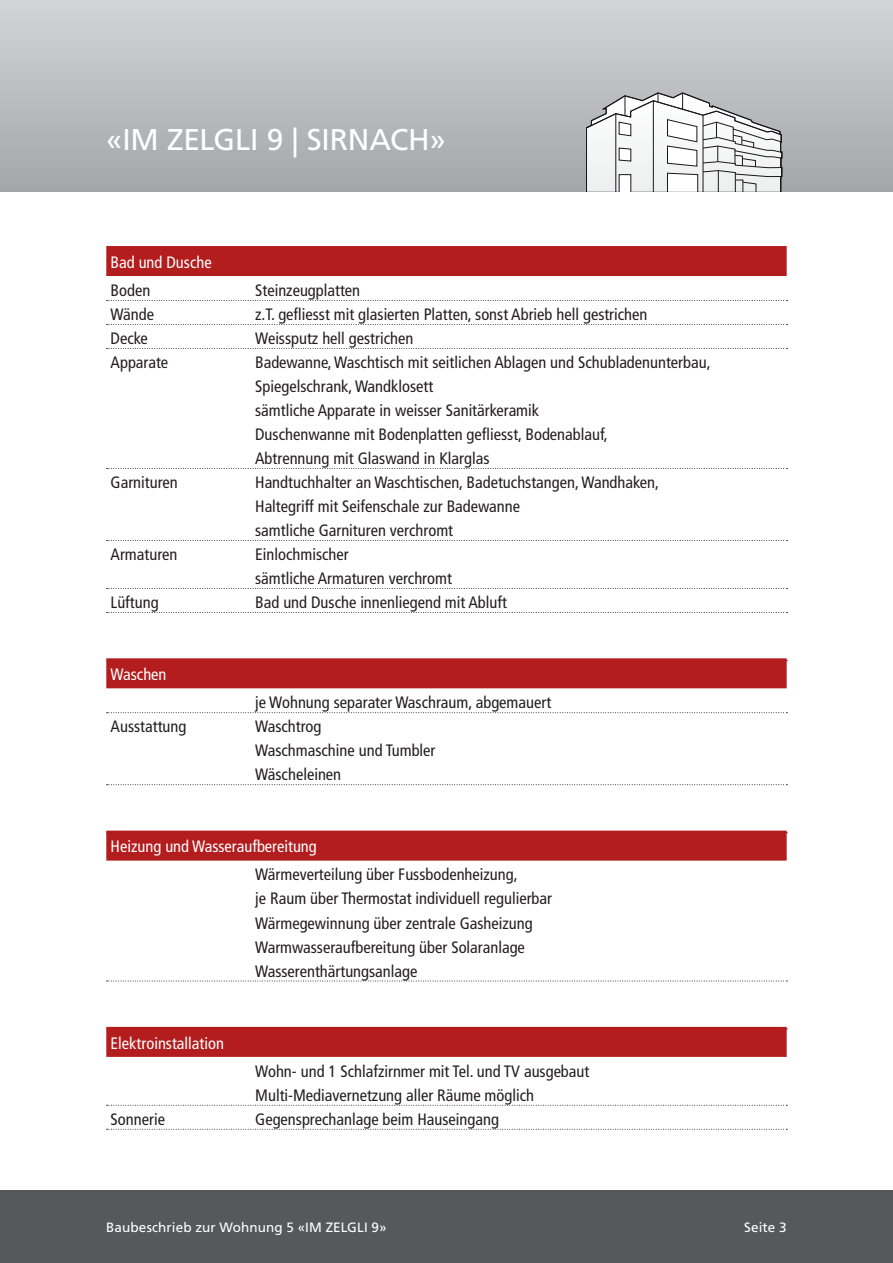
<style>
.page{position:relative;width:893px;height:1263px;background:#fff}
.page>*{position:absolute;margin:0;border:0;box-sizing:border-box;transform-origin:0 0}
.t1{font:30px "Frutiger LT Std";letter-spacing:-.01em;color:#fff}
.t2{font:condensed 16.5px/24px "Frutiger LT Std";color:#231f20}
.t3{font:condensed 16.5px "Frutiger LT Std";color:#fff}
.t4{font:13.5px "Frutiger LT Std";letter-spacing:.005em;color:#fff}
</style>
<div class="page">
<div style="left:106px;top:246px;width:681px;height:30px;background:#b31d1e"></div>
<svg style="left:107px;top:300px;width:680px;height:1px"></svg>
<svg style="left:107px;top:324px;width:680px;height:1px"></svg>
<svg style="left:107px;top:348px;width:680px;height:1px"></svg>
<svg style="left:107px;top:468px;width:680px;height:1px"></svg>
<svg style="left:107px;top:540px;width:680px;height:1px"></svg>
<svg style="left:107px;top:588px;width:680px;height:1px"></svg>
<svg style="left:107px;top:612px;width:680px;height:1px"></svg>
<div style="left:106px;top:658px;width:681px;height:30px;background:#b31d1e"></div>
<svg style="left:107px;top:712px;width:680px;height:1px"></svg>
<svg style="left:107px;top:784px;width:680px;height:1px"></svg>
<div style="left:106px;top:831px;width:681px;height:30px;background:#b31d1e"></div>
<svg style="left:107px;top:981px;width:680px;height:1px"></svg>
<div style="left:106px;top:1027px;width:681px;height:30px;background:#b31d1e"></div>
<svg style="left:107px;top:1105px;width:680px;height:1px"></svg>
<svg style="left:107px;top:1129px;width:680px;height:1px"></svg>
<div style="left:0;top:0;width:893px;height:191px;background:linear-gradient(to bottom,#d4d5d6,#a5a6aa)"></div>
<svg style="left:586px;top:92px;width:197px;height:99px"></svg>
<div style="left:0;top:1191px;width:893px;height:72px;background:#57585a"></div>
<h1 class="t1" style="left:106px;top:122px;width:341px">«Im Zelgli 9 | Si rnach»</h1>
<p class="t3" style="left:111px;top:252px;width:103px">Bad und Dusche</p>
<p class="t2" style="left:111px;top:278px;width:41px">Boden</p>
<p class="t2" style="left:255px;top:278px;width:107px">Steinzeugplatten</p>
<p class="t2" style="left:111px;top:302px;width:45px">Wände</p>
<p class="t2" style="left:255px;top:302px;width:394px">z.T. gefliesst mit glasierten Platten, sonst Abrieb hell gestrichen</p>
<p class="t2" style="left:111px;top:326px;width:39px">Decke</p>
<p class="t2" style="left:255px;top:326px;width:160px">Weissputz hell gestrichen</p>
<p class="t2" style="left:111px;top:350px;width:59px">Apparate</p>
<p class="t2" style="left:255px;top:350px;width:457px">Badewanne, Waschtisch mit seitlichen Ablagen und Schubladenunterbau, Spiegelschrank, Wandklosett<br>sämtliche Apparate in weisser Sanitärkeramik<br>Duschenwanne mit Bodenplatten gefliesst, Bodenablauf,<br>Abtrennung mit Glaswand in Klarglas</p>
<p class="t2" style="left:111px;top:470px;width:69px">Garnituren</p>
<p class="t2" style="left:255px;top:470px;width:405px">Handtuchhalter an Waschtischen, Badetuchstangen, Wandhaken,<br>Haltegriff mit Seifenschale zur Badewanne<br>samtliche Garnituren verchromt</p>
<p class="t2" style="left:111px;top:542px;width:68px">Armaturen</p>
<p class="t2" style="left:255px;top:542px;width:198px">Einlochmischer<br>sämtliche Armaturen verchromt</p>
<p class="t2" style="left:111px;top:590px;width:49px">Lüftung</p>
<p class="t2" style="left:255px;top:590px;width:253px">Bad und Dusche innenliegend mit Abluft</p>
<p class="t3" style="left:111px;top:665px;width:57px">Waschen</p>
<p class="t2" style="left:255px;top:690px;width:297px">je Wohnung separater Waschraum, abgemauert</p>
<p class="t2" style="left:111px;top:714px;width:77px">Ausstattung</p>
<p class="t2" style="left:255px;top:714px;width:182px">Waschtrog<br>Waschmaschine und Tumbler<br>Wäscheleinen</p>
<p class="t3" style="left:111px;top:837px;width:208px">Heizung und Wasseraufbereitung</p>
<p class="t2" style="left:255px;top:863px;width:298px">Wärmeverteilung über Fussbodenheizung,<br>je Raum über Thermostat individuell regulierbar Wärmegewinnung über zentrale Gasheizung Warmwasseraufbereitung über Solaranlage Wasserenthärtungsanlage</p>
<p class="t3" style="left:111px;top:1033px;width:115px">Elektroinstallation</p>
<p class="t2" style="left:255px;top:1059px;width:336px">Wohn- und 1 Schlafzirnmer mit Tel. und TV ausgebaut<br>Multi-Mediavernetzung aller Räume möglich</p>
<p class="t2" style="left:111px;top:1107px;width:56px">Sonnerie</p>
<p class="t2" style="left:255px;top:1107px;width:245px">Gegensprechanlage beim Hauseingang</p>
<p class="t4" style="left:106px;top:1219px;width:236px">Baubeschrieb zur Wohnung 5 «IM ZELGL</p>
<p class="t4" style="left:364px;top:1219px;width:24px">I 9»</p>
<p class="t4" style="left:744px;top:1219px;width:44px">Seite 3</p>
</div>
